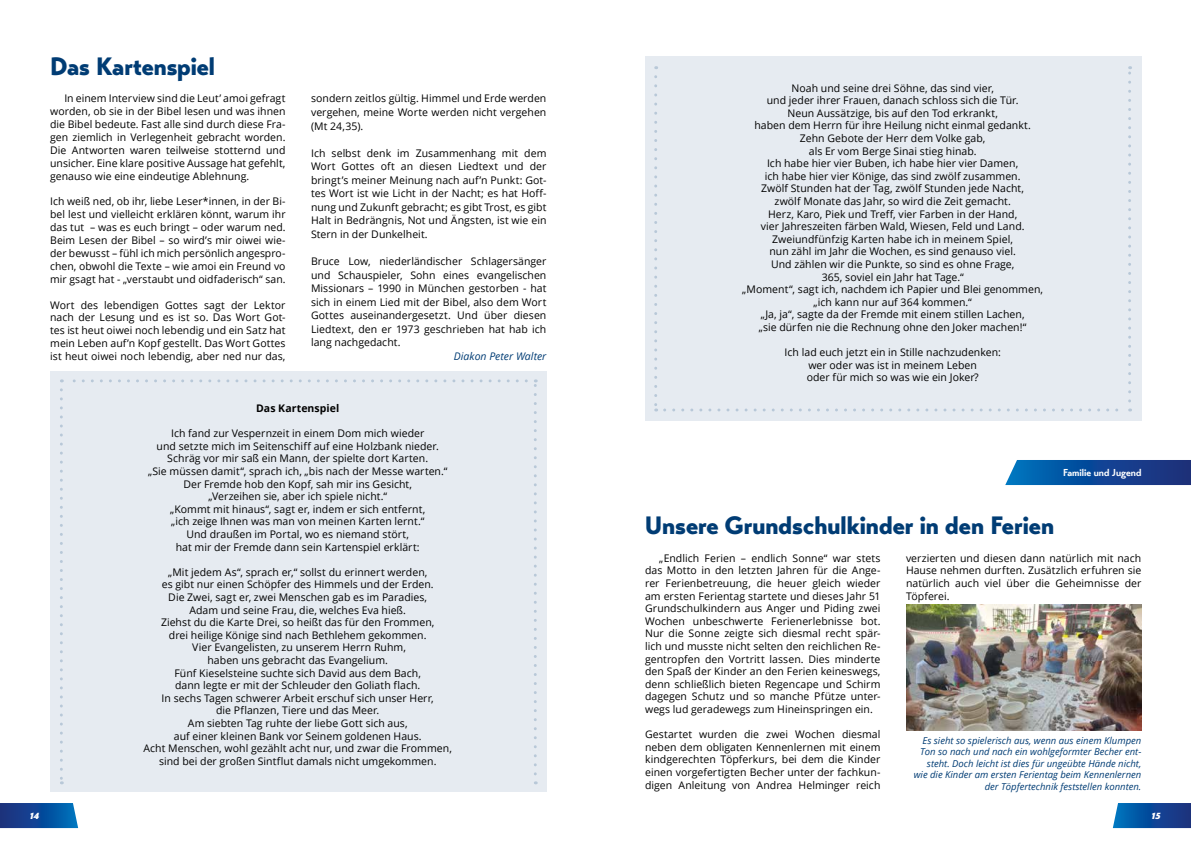
<style>
.page{position:relative;width:1191px;height:842px;background:#fff}
.page>*{position:absolute;margin:0;border:0;box-sizing:border-box;transform-origin:0 0}
.t1{font:900 25px "Transat";color:#003c74}
.t2{font:10.5px/12.6px "Open Sans";letter-spacing:.005em;color:#000;text-align:justify}
.t3{font:italic 10.5px "Open Sans";color:#003c74}
.t4{font:700 10.5px "Open Sans";letter-spacing:.005em;color:#000}
.t5{font:700 10px "Transat";color:#fff}
.t6{font:10px "BGL Headline";color:#fff}
.t7{font:italic 9.5px/11.4px "Open Sans";color:#003c74;text-align:right}
</style>
<div class="page">
<svg style="left:1112px;top:803px;width:79px;height:25px;background:#16539e"></svg>
<svg style="left:0;top:803px;width:78px;height:25px;background:#14509c"></svg>
<div style="left:50px;top:371px;width:496px;height:421px;background:#e6ebf1"></div>
<div style="left:645px;top:57px;width:496px;height:364px;background:#e6ebf1"></div>
<svg style="left:534px;top:379px;width:3px;height:395px"></svg>
<svg style="left:61px;top:379px;width:465px;height:3px"></svg>
<svg style="left:60px;top:390px;width:3px;height:394px"></svg>
<svg style="left:654px;top:77px;width:3px;height:334px"></svg>
<svg style="left:664px;top:408px;width:466px;height:3px"></svg>
<svg style="left:1128px;top:66px;width:3px;height:335px"></svg>
<svg style="left:1005px;top:460px;width:186px;height:25px;background:#15509b"></svg>
<img style="left:906px;top:605px;width:235px;height:125px">
<h1 class="t1" style="left:50px;top:51px;width:166px">Das Kartenspiel</h1>
<p class="t2" style="left:50px;top:92px;width:237px;line-height:12.9px;text-indent:14px">In einem Interview sind die Leut’ amoi gefragt worden, ob sie in der Bibel lesen und was ihnen die Bibel bedeute. Fast alle sind durch diese Fra&shy;gen ziemlich in Verlegenheit gebracht worden.<br>Die Antworten waren teilweise stotternd und unsicher. Eine klare positive Aussage hat gefehlt, genauso wie eine eindeutige Ablehnung.</p>
<p class="t2" style="left:50px;top:195px;width:237px;line-height:12.9px">Ich weiß ned, ob ihr, liebe Leser*innen, in der Bi&shy;bel lest und vielleicht erklären könnt, warum ihr das tut – was es euch bringt – oder warum ned.<br>Beim Lesen der Bibel – so wird’s mir oiwei wie&shy;der bewusst – fühl ich mich persönlich angespro&shy;chen, obwohl die Texte – wie amoi ein Freund vo mir gsagt hat - „verstaubt und oidfaderisch“ san.</p>
<p class="t2" style="left:50px;top:298px;width:237px;line-height:12.9px">Wort des lebendigen Gottes sagt der Lektor nach der Lesung und es ist so. Das Wort Got&shy;tes ist heut oiwei noch lebendig und ein Satz hat mein Leben auf’n Kopf gestellt. Das Wort Gottes ist heut oiwei noch lebendig, aber ned nur das,</p>
<p class="t2" style="left:311px;top:92px;width:237px;line-height:13.6px">sondern zeitlos gültig. Himmel und Erde werden vergehen, meine Worte werden nicht vergehen (Mt 24,35).</p>
<p class="t2" style="left:311px;top:146px;width:237px;line-height:13.6px">Ich selbst denk im Zusammenhang mit dem Wort Gottes oft an diesen Liedtext und der bringt’s meiner Meinung nach auf’n Punkt: Got&shy;tes Wort ist wie Licht in der Nacht; es hat Hoff&shy;nung und Zukunft gebracht; es gibt Trost, es gibt Halt in Bedrängnis, Not und Ängsten, ist wie ein Stern in der Dunkelheit.</p>
<p class="t2" style="left:311px;top:254px;width:237px;line-height:13.6px">Bruce Low, niederländischer Schlagersänger und Schauspieler, Sohn eines evangelischen Missionars – 1990 in München gestorben - hat sich in einem Lied mit der Bibel, also dem Wort Gottes auseinandergesetzt. Und über diesen Liedtext, den er 1973 geschrieben hat hab ich lang nachgedacht.</p>
<p class="t3" style="left:454px;top:349px;width:94px">Diakon Peter Walter</p>
<p class="t4" style="left:256px;top:401px;width:85px">Das Kartenspiel</p>
<p class="t2" style="left:148px;top:427px;width:301px;text-align:center">Ich fand zur Vespernzeit in einem Dom mich wieder<br>und setzte mich im Seitenschiff auf eine Holzbank nieder.<br>Schräg vor mir saß ein Mann, der spielte dort Karten.<br>„Sie müssen damit“, sprach ich, „bis nach der Messe warten.“ Der Fremde hob den Kopf, sah mir ins Gesicht,<br>„Verzeihen sie, aber ich spiele nicht.“<br>„Kommt mit hinaus“, sagt er, indem er sich entfernt,<br>„ich zeige Ihnen was man von meinen Karten lernt.“<br>Und draußen im Portal, wo es niemand stört,<br>hat mir der Fremde dann sein Kartenspiel erklärt:</p>
<p class="t2" style="left:144px;top:565px;width:310px;text-align:center">„Mit jedem As“, sprach er,“ sollst du erinnert werden,<br>es gibt nur einen Schöpfer des Himmels und der Erden.<br>Die Zwei, sagt er, zwei Menschen gab es im Paradies,<br>Adam und seine Frau, die, welches Eva hieß.<br>Ziehst du die Karte Drei, so heißt das für den Frommen,<br>drei heilige Könige sind nach Bethlehem gekommen.<br>Vier Evangelisten, zu unserem Herrn Ruhm,<br>haben uns gebracht das Evangelium.<br>Fünf Kieselsteine suchte sich David aus dem Bach,<br>dann legte er mit der Schleuder den Goliath flach.<br>In sechs Tagen schwerer Arbeit erschuf sich unser Herr,<br>die Pflanzen, Tiere und das Meer.<br>Am siebten Tag ruhte der liebe Gott sich aus,<br>auf einer kleinen Bank vor Seinem goldenen Haus.<br>Acht Menschen, wohl gezählt acht nur, und zwar die Frommen, sind bei der großen Sintflut damals nicht umgekommen.</p>
<p class="t2" style="left:742px;top:81px;width:302px;text-align:center">Noah und seine drei Söhne, das sind vier,<br>und jeder ihrer Frauen, danach schloss sich die Tür.<br>Neun Aussätzige, bis auf den Tod erkrankt,<br>haben dem Herrn für ihre Heilung nicht einmal gedankt.<br>Zehn Gebote der Herr dem Volke gab,<br>als Er vom Berge Sinai stieg hinab.<br>Ich habe hier vier Buben, ich habe hier vier Damen,<br>ich habe hier vier Könige, das sind zwölf zusammen.<br>Zwölf Stunden hat der Tag, zwölf Stunden jede Nacht,<br>zwölf Monate das Jahr, so wird die Zeit gemacht.<br>Herz, Karo, Piek und Treff, vier Farben in der Hand,<br>vier Jahreszeiten färben Wald, Wiesen, Feld und Land.<br>Zweiundfünfzig Karten habe ich in meinem Spiel,<br>nun zähl im Jahr die Wochen, es sind genauso viel.<br>Und zählen wir die Punkte, so sind es ohne Frage,<br>365, soviel ein Jahr hat Tage.“<br>„Moment“, sagt ich, nachdem ich Papier und Blei genommen, „ich kann nur auf 364 kommen.“<br>„Ja, ja“, sagte da der Fremde mit einem stillen Lachen,<br>„sie dürfen nie die Rechnung ohne den Joker machen!“</p>
<p class="t2" style="left:784px;top:346px;width:218px;text-align:center">Ich lad euch jetzt ein in Stille nachzudenken: wer oder was ist in meinem Leben<br>oder für mich so was wie ein Joker?</p>
<p class="t5" style="left:1063px;top:466px;width:80px">Familie und Jugend</p>
<h1 class="t1" style="left:645px;top:510px;width:410px">Unsere Grundschulkinder in den Ferien</h1>
<p class="t2" style="left:645px;top:551px;width:237px;text-indent:14px">„Endlich Ferien – endlich Sonne“ war stets das Motto in den letzten Jahren für die Ange&shy;rer Ferienbetreuung, die heuer gleich wieder am ersten Ferientag startete und dieses Jahr 51<br>Grundschulkindern aus Anger und Piding zwei Wochen unbeschwerte Ferienerlebnisse bot.<br>Nur die Sonne zeigte sich diesmal recht spär&shy;lich und musste nicht selten den reichlichen Re&shy;gentropfen den Vortritt lassen. Dies minderte den Spaß der Kinder an den Ferien keineswegs, denn schließlich bieten Regencape und Schirm dagegen Schutz und so manche Pfütze unter&shy;wegs lud geradewegs zum Hineinspringen ein.</p>
<p class="t2" style="left:645px;top:728px;width:237px">Gestartet wurden die zwei Wochen diesmal neben dem obligaten Kennenlernen mit einem kindgerechten Töpferkurs, bei dem die Kinder einen vorgefertigten Becher unter der fachkun&shy;digen Anleitung von Andrea Helminger reich</p>
<p class="t2" style="left:906px;top:551px;width:237px">verzierten und diesen dann natürlich mit nach Hause nehmen durften. Zusätzlich erfuhren sie natürlich auch viel über die Geheimnisse der Töpferei.</p>
<p class="t7" style="left:913px;top:734px;width:229px">Es sieht so spielerisch aus, wenn aus einem Klumpen Ton so nach und nach ein wohlgeformter Becher ent&shy;steht. Doch leicht ist dies für ungeübte Hände nicht, wie die Kinder am ersten Ferientag beim Kennenlernen der Töpfertechnik feststellen konnten.</p>
<p class="t6" style="left:30px;top:810px;width:11px">14</p>
<p class="t6" style="left:1151px;top:810px;width:10px">15</p>
</div>
